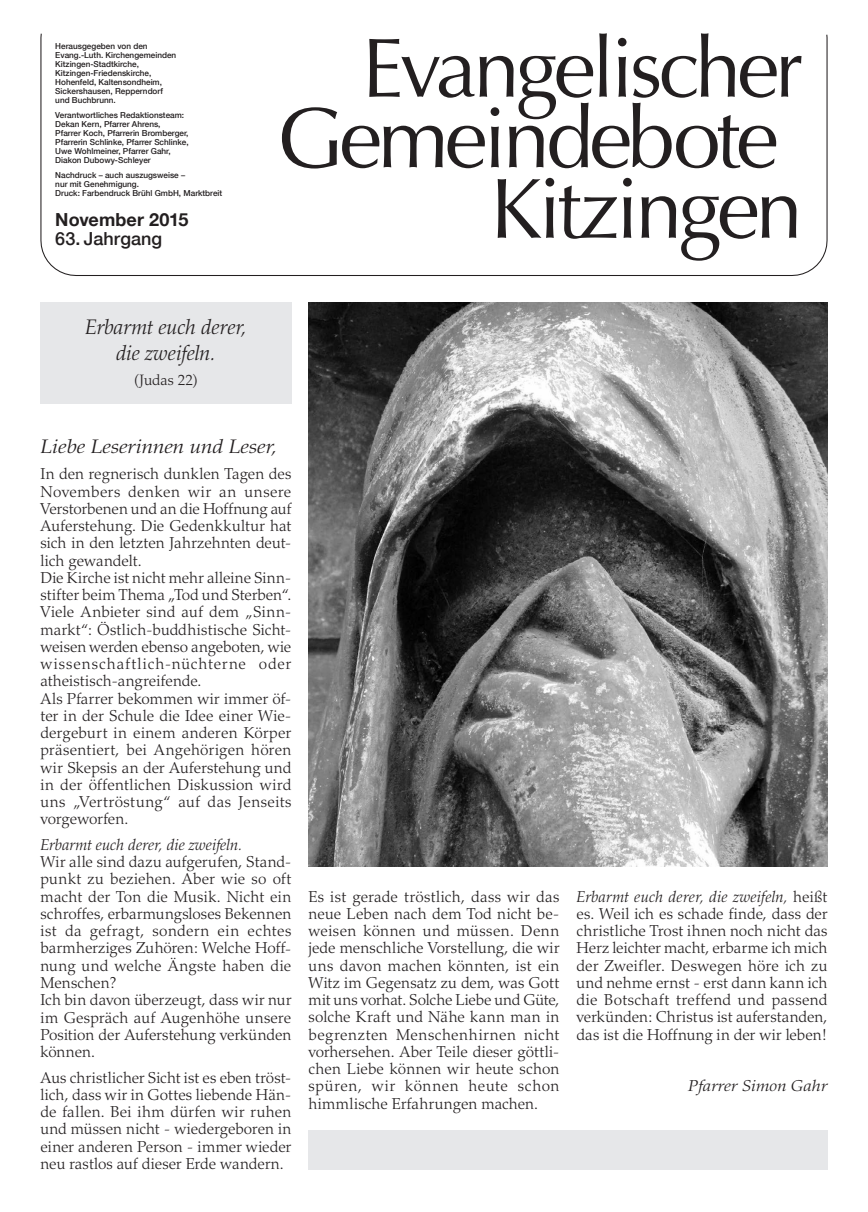
<style>
.page{position:relative;width:868px;height:1212px;background:#fff}
.page>*{position:absolute;margin:0;border:0;box-sizing:border-box;transform-origin:0 0}
.t1{font:85.5px/70.5px "Optima";letter-spacing:-.05em;color:#231f20;text-align:right}
.t2{font:84px "Optima";letter-spacing:-.05em;color:#231f20}
.t3{font:italic 300 21px/25.5px "Palatino";letter-spacing:-.005em;color:#231f20;text-align:center}
.t4{font:italic 300 19.5px "Palatino";color:#231f20;scale:1.12 1}
.t5{font:700 18px "Helvetica Neue";letter-spacing:.005em;color:#231f20}
.t6{font:500 18px "Helvetica Neue";letter-spacing:.005em;color:#231f20}
.t7{font:300 15.75px/17.2px "Palatino";letter-spacing:.01em;color:#231f20;text-align:justify}
.t8{font:italic 300 15.75px "Palatino";color:#231f20}
.t9{font:italic 300 15.75px "Palatino";color:#231f20;scale:1.12 1}
.t10{font:300 15px "Palatino";letter-spacing:.01em;color:#231f20}
.t11{font:500 8.25px/9px "Helvetica Neue";color:#231f20}
.s1{color:#fff}
.s2{font-style:italic}
</style>
<div class="page">
<div style="left:40px;top:303px;width:251px;height:101px;background:#e6e7e9"></div>
<svg style="left:40px;top:33px;width:788px;height:243px"></svg>
<img style="left:308px;top:303px;width:519px;height:564px">
<div style="left:308px;top:1130px;width:519px;height:39px;background:#e6e7e9"></div>
<p class="t11" style="left:55px;top:41px;width:122px">Herausgegeben von den<br>Evang.-Luth. Kirchengemeinden<br>Kitzingen-Stadtkirche,<br>Kitzingen-Friedenskirche,<br>Hohenfeld, Kaltensondheim,<br>Sickershausen, Repperndorf und Buchbrunn.</p>
<p class="t11" style="left:55px;top:110px;width:135px">Verantwortliches Redaktionsteam:<br>Dekan Kern, Pfarrer Ahrens,<br>Pfarrer Koch, Pfarrerin Bromberger, Pfarrerin Schlinke, Pfarrer Schlinke, Uwe Wohlmeiner, Pfarrer Gahr, Diakon Dubowy-Schleyer</p>
<p class="t11" style="left:55px;top:170px;width:168px">Nachdruck – auch auszugsweise –<br>nur mit Genehmigung.<br>Druck: Farbendruck Brühl GmbH, Marktbreit</p>
<p class="t5" style="left:55px;top:203px;width:135px">November 2015</p>
<p class="t6" style="left:55px;top:224px;width:108px">63. Jahrgang</p>
<h3 class="t3" style="left:85px;top:315px;width:163px">Erbarmt euch derer, die zweifeln.</h3>
<p class="t10" style="left:134px;top:372px;width:66px">(Judas 22)</p>
<h2 class="t2" style="left:361px;top:19px;width:442px">Evangelischer</h2>
<h1 class="t1" style="left:277px;top:104px;width:527px">Gemeindebote<span class="s1">r<br></span>Kitzingen</h1>
<p class="t4" style="left:40px;top:435px;width:213px">Liebe Leserinnen und Leser,</p>
<p class="t7" style="left:40px;top:466px;width:252px;text-align:left">In den regnerisch dunklen Tagen des Novembers denken wir an unsere Verstorbenen und an die Hoffnung auf Auferstehung. Die Gedenkkultur hat sich in den letzten Jahrzehnten deut&shy;lich gewandelt.<br>Die Kirche ist nicht mehr alleine Sinn&shy;stifter beim Thema „Tod und Sterben“.<br>Viele Anbieter sind auf dem „Sinn&shy;markt“: Östlich-buddhistische Sicht&shy;weisen werden ebenso angeboten, wie wissenschaftlich-nüchterne oder atheistisch-angreifende.<br>Als Pfarrer bekommen wir immer öf&shy;ter in der Schule die Idee einer Wie&shy;dergeburt in einem anderen Körper präsentiert, bei Angehörigen hören wir Skepsis an der Auferstehung und in der öffentlichen Diskussion wird uns „Vertröstung“ auf das Jenseits vorgeworfen.</p>
<p class="t8" style="left:40px;top:835px;width:203px">Erbarmt euch derer, die zweifeln.</p>
<p class="t7" style="left:40px;top:853px;width:252px;text-align:left">Wir alle sind dazu aufgerufen, Stand&shy;punkt zu beziehen. Aber wie so oft macht der Ton die Musik. Nicht ein schroffes, erbarmungsloses Bekennen ist da gefragt, sondern ein echtes barmherziges Zuhören: Welche Hoff&shy;nung und welche Ängste haben die<br>Menschen?<br>Ich bin davon überzeugt, dass wir nur im Gespräch auf Augenhöhe unsere<br>Position der Auferstehung verkünden können.</p>
<p class="t7" style="left:40px;top:1069px;width:252px">Aus christlicher Sicht ist es eben tröst&shy;lich, dass wir in Gottes liebende Hän&shy;de fallen. Bei ihm dürfen wir ruhen und müssen nicht - wiedergeboren in einer anderen Person - immer wieder neu rastlos auf dieser Erde wandern.</p>
<p class="t7" style="left:308px;top:888px;width:252px">Es ist gerade tröstlich, dass wir das neue Leben nach dem Tod nicht be&shy;weisen können und müssen. Denn jede menschliche Vorstellung, die wir uns davon machen könnten, ist ein Witz im Gegensatz zu dem, was Gott mit uns vorhat. Solche Liebe und Güte, solche Kraft und Nähe kann man in begrenzten Menschenhirnen nicht vorhersehen. Aber Teile dieser göttli&shy;chen Liebe können wir heute schon spüren, wir können heute schon himmlische Erfahrungen machen.</p>
<p class="t7" style="left:576px;top:888px;width:252px"><span class="s2">Erbarmt euch derer, die zweifeln,</span> heißt es. Weil ich es schade finde, dass der christliche Trost ihnen noch nicht das Herz leichter macht, erbarme ich mich der Zweifler. Deswegen höre ich zu und nehme ernst - erst dann kann ich die Botschaft treffend und passend verkünden: Christus ist auferstanden, das ist die Hoffnung in der wir leben!</p>
<p class="t9" style="left:688px;top:1076px;width:126px">Pfarrer Simon Gahr</p>
</div>
